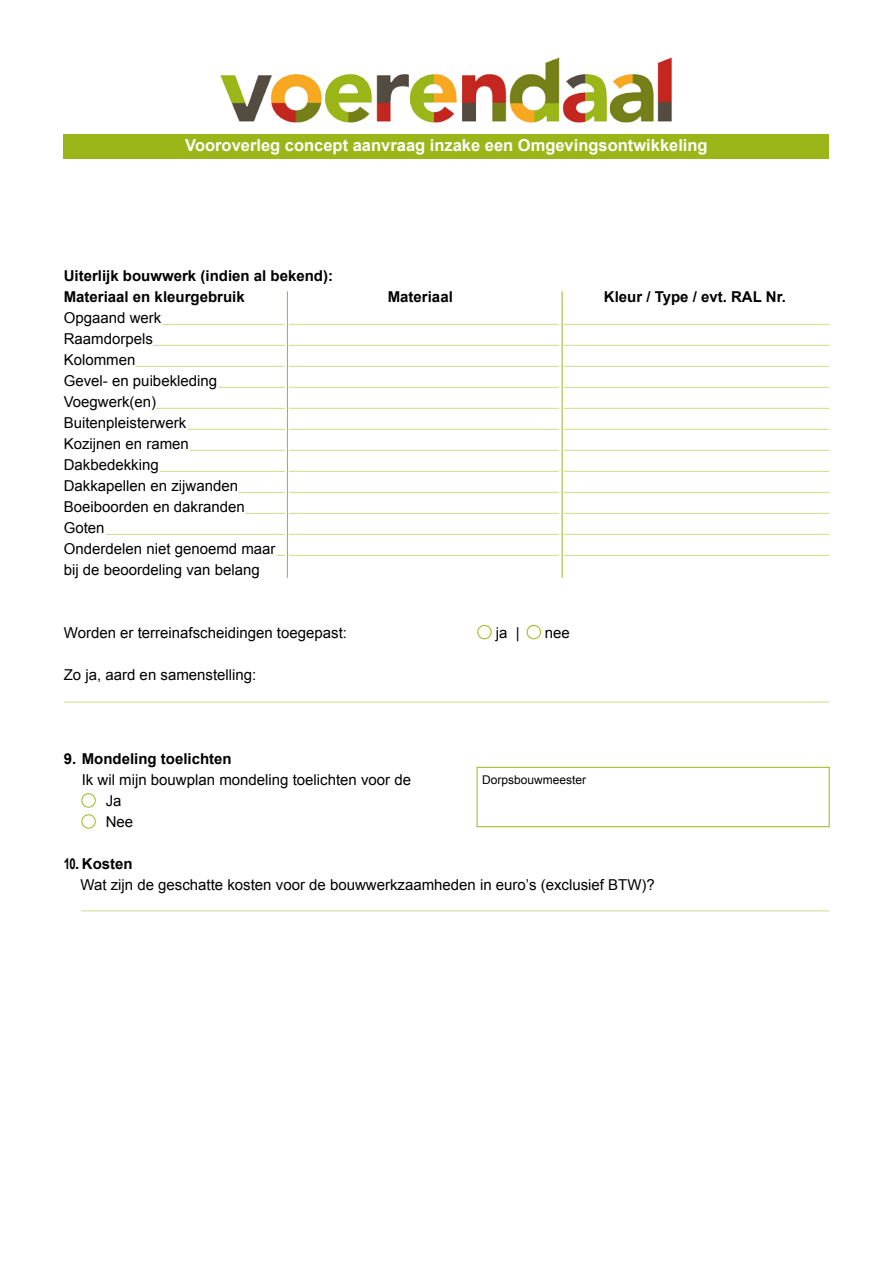
<style>
.page{position:relative;width:893px;height:1263px;background:#fff}
.page>*{position:absolute;margin:0;border:0;box-sizing:border-box;transform-origin:0 0}
.t1{font:700 16.5px "Arial";color:#fff}
.t2{font:15px/21px "Arial";color:#000}
.t3{font:700 15px/21px "Arial";color:#000}
.t4{font:700 15px "Arial";color:#000;scale:.75 1}
.t5{font:12px "Arial";color:#000}
</style>
<div class="page">
<div style="left:64px;top:134px;width:765px;height:25px;background:#9bb619"></div>
<img style="left:220px;top:57px;width:452px;height:66px">
<hr style="left:564px;top:324px;width:265px;height:1px;background:#cddb8c">
<hr style="left:564px;top:345px;width:265px;height:1px;background:#cddb8c">
<hr style="left:564px;top:366px;width:265px;height:1px;background:#cddb8c">
<hr style="left:564px;top:387px;width:265px;height:1px;background:#cddb8c">
<hr style="left:564px;top:408px;width:265px;height:1px;background:#cddb8c">
<hr style="left:564px;top:429px;width:265px;height:1px;background:#cddb8c">
<hr style="left:564px;top:450px;width:265px;height:1px;background:#cddb8c">
<hr style="left:564px;top:471px;width:265px;height:1px;background:#cddb8c">
<hr style="left:564px;top:492px;width:265px;height:1px;background:#cddb8c">
<hr style="left:564px;top:513px;width:265px;height:1px;background:#cddb8c">
<hr style="left:564px;top:534px;width:265px;height:1px;background:#cddb8c">
<hr style="left:564px;top:555px;width:265px;height:1px;background:#cddb8c">
<hr style="left:289px;top:324px;width:270px;height:1px;background:#cddb8c">
<hr style="left:289px;top:345px;width:270px;height:1px;background:#cddb8c">
<hr style="left:289px;top:366px;width:270px;height:1px;background:#cddb8c">
<hr style="left:289px;top:387px;width:270px;height:1px;background:#cddb8c">
<hr style="left:289px;top:408px;width:270px;height:1px;background:#cddb8c">
<hr style="left:289px;top:429px;width:270px;height:1px;background:#cddb8c">
<hr style="left:289px;top:450px;width:270px;height:1px;background:#cddb8c">
<hr style="left:289px;top:471px;width:270px;height:1px;background:#cddb8c">
<hr style="left:289px;top:492px;width:270px;height:1px;background:#cddb8c">
<hr style="left:289px;top:513px;width:270px;height:1px;background:#cddb8c">
<hr style="left:289px;top:534px;width:270px;height:1px;background:#cddb8c">
<hr style="left:289px;top:555px;width:270px;height:1px;background:#cddb8c">
<hr style="left:163px;top:324px;width:122px;height:1px;background:#cddb8c">
<hr style="left:153px;top:345px;width:132px;height:1px;background:#cddb8c">
<hr style="left:136px;top:366px;width:149px;height:1px;background:#cddb8c">
<hr style="left:218px;top:387px;width:67px;height:1px;background:#cddb8c">
<hr style="left:156px;top:408px;width:129px;height:1px;background:#cddb8c">
<hr style="left:188px;top:429px;width:97px;height:1px;background:#cddb8c">
<hr style="left:190px;top:450px;width:95px;height:1px;background:#cddb8c">
<hr style="left:160px;top:471px;width:125px;height:1px;background:#cddb8c">
<hr style="left:239px;top:492px;width:46px;height:1px;background:#cddb8c">
<hr style="left:245px;top:513px;width:40px;height:1px;background:#cddb8c">
<hr style="left:106px;top:534px;width:179px;height:1px;background:#cddb8c">
<hr style="left:562px;top:291px;width:1px;height:287px;background:#9bb619">
<hr style="left:287px;top:291px;width:1px;height:287px;background:#9bb619">
<div style="left:477px;top:625px;width:14px;height:14px;border:1px solid #9bb619;border-radius:50%"></div>
<div style="left:527px;top:625px;width:14px;height:14px;border:1px solid #9bb619;border-radius:50%"></div>
<div style="left:82px;top:814px;width:13px;height:14px;border:1px solid #9bb619;border-radius:50%"></div>
<div style="left:82px;top:793px;width:13px;height:14px;border:1px solid #9bb619;border-radius:50%"></div>
<div style="left:477px;top:767px;width:353px;height:60px;border:1px solid #9bb619"></div>
<hr style="left:81px;top:911px;width:748px;height:1px;background:#cddb8c">
<hr style="left:64px;top:702px;width:765px;height:1px;background:#cddb8c">
<p class="t1" style="left:185px;top:135px;width:524px">Vooroverleg concept aanvraag inzake een Omgevingsontwikkeling</p>
<p class="t3" style="left:64px;top:266px;width:271px">Uiterlijk bouwwerk (indien al bekend):<br>Materiaal en kleurgebruik</p>
<p class="t2" style="left:64px;top:308px;width:213px">Opgaand werk<br>Raamdorpels<br>Kolommen<br>Gevel- en puibekleding<br>Voegwerk(en)<br>Buitenpleisterwerk<br>Kozijnen en ramen<br>Dakbedekking<br>Dakkapellen en zijwanden<br>Boeiboorden en dakranden<br>Goten<br>Onderdelen niet genoemd maar bij de beoordeling van belang</p>
<p class="t3" style="left:388px;top:287px;width:67px">Materiaal</p>
<p class="t3" style="left:604px;top:287px;width:183px">Kleur / Type / evt. RAL Nr.</p>
<p class="t2" style="left:64px;top:623px;width:285px">Worden er terreinafscheidingen toegepast:</p>
<p class="t2" style="left:496px;top:623px;width:25px">ja |</p>
<p class="t2" style="left:545px;top:623px;width:27px">nee</p>
<p class="t2" style="left:64px;top:665px;width:194px">Zo ja, aard en samenstelling:</p>
<p class="t3" style="left:64px;top:749px;width:170px">9. Mondeling toelichten</p>
<p class="t2" style="left:106px;top:770px;width:307px;text-indent:-24px">Ik wil mijn bouwplan mondeling toelichten voor de<br>Ja<br>Nee</p>
<p class="t4" style="left:64px;top:854px;width:93px">10. Kosten</p>
<p class="t2" style="left:80px;top:875px;width:576px">Wat zijn de geschatte kosten voor de bouwwerkzaamheden in euro’s (exclusief BTW)?</p>
<p class="t5" style="left:482px;top:772px;width:106px">Dorpsbouwmeester</p>
</div>
